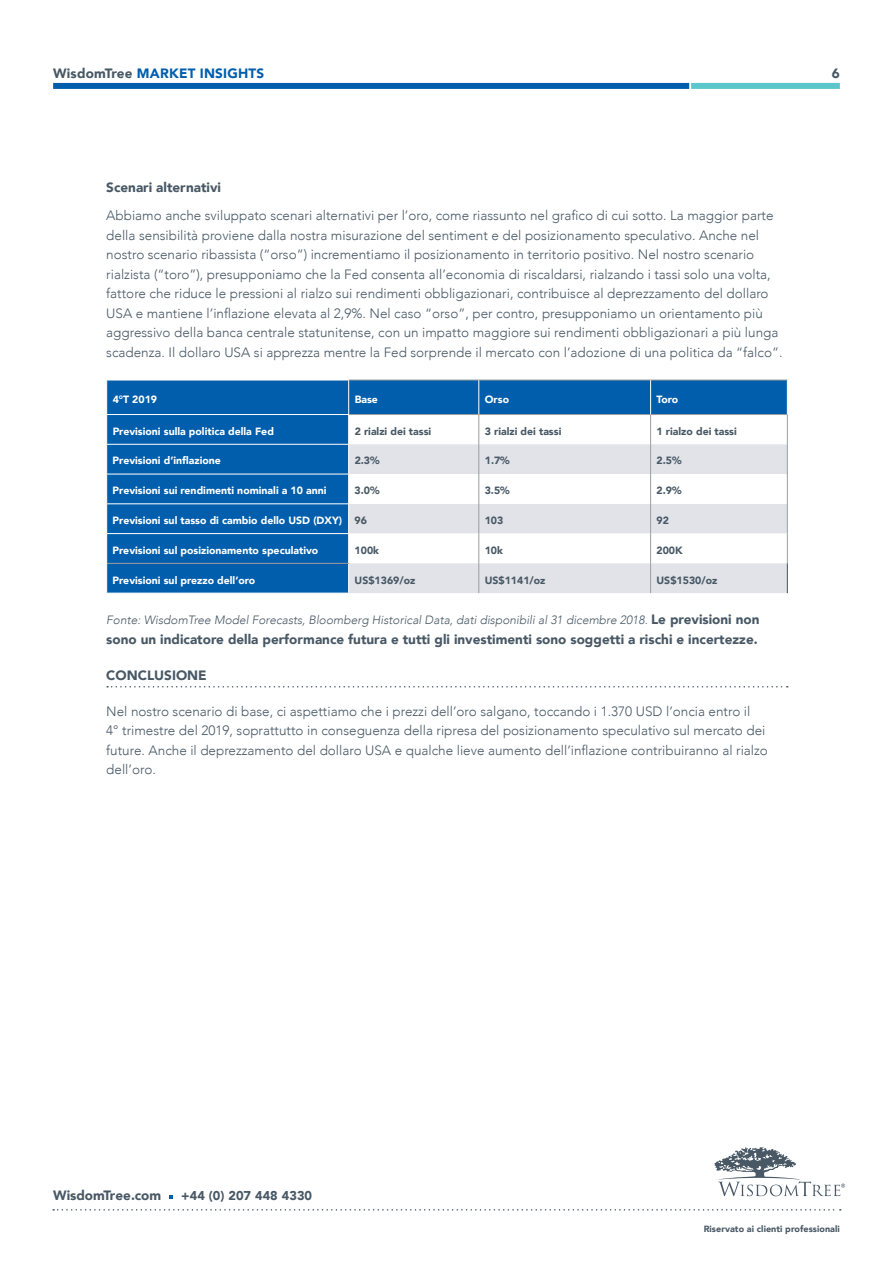
<style>
.page{position:relative;width:893px;height:1263px;background:#fff}
.page>*{position:absolute;margin:0;border:0;box-sizing:border-box;transform-origin:0 0}
.t1{font:300 13.5px/19.5px "Avenir";color:#485865}
.t2{font:900 13.5px "Avenir";color:#485865}
.t3{font:900 13.5px "Avenir";letter-spacing:.015em;color:#005eac}
.t4{font:900 12.75px "Avenir";letter-spacing:.005em;color:#485865}
.t5{font:italic 300 12px "Avenir";color:#485865}
.t6{font:900 10.5px "Avenir";color:#fff}
.t7{font:900 10.5px "Avenir";color:#485865}
.t8{font:900 9px "Avenir";letter-spacing:.005em;color:#485865}
.s1{color:#485865}
.s2{font-weight:900;font-style:normal;font-size:13.5px}
</style>
<div class="page">
<div style="left:53px;top:83px;width:636px;height:6px;background:#005eac"></div>
<div style="left:691px;top:83px;width:149px;height:6px;background:#5bc6cc"></div>
<svg style="left:53px;top:1209px;width:788px;height:1px"></svg>
<svg style="left:714px;top:1147px;width:131px;height:50px"></svg>
<svg style="left:170px;top:1195px;width:3px;height:4px"></svg>
<div style="left:107px;top:381px;width:680px;height:212px;background:#005eac"></div>
<hr style="left:349px;top:380px;width:130px;height:1px;background:#9b9d9e">
<hr style="left:479px;top:380px;width:172px;height:1px;background:#9b9d9e">
<hr style="left:651px;top:380px;width:136px;height:1px;background:#9b9d9e">
<hr style="left:106px;top:414px;width:243px;height:1px;background:#fff">
<hr style="left:106px;top:444px;width:243px;height:1px;background:#fff">
<hr style="left:106px;top:474px;width:243px;height:1px;background:#fff">
<hr style="left:106px;top:503px;width:243px;height:1px;background:#fff">
<hr style="left:106px;top:533px;width:243px;height:1px;background:#fff">
<hr style="left:479px;top:380px;width:1px;height:34px;background:#fff">
<hr style="left:650px;top:380px;width:1px;height:34px;background:#fff">
<hr style="left:107px;top:563px;width:242px;height:1px;background:#9b9d9e">
<hr style="left:348px;top:380px;width:1px;height:34px;background:#fff">
<svg style="left:106px;top:415px;width:1px;height:148px"></svg>
<svg style="left:348px;top:414px;width:440px;height:179px"></svg>
<svg style="left:107px;top:686px;width:681px;height:1px"></svg>
<p class="t3" style="left:53px;top:62px;width:213px"><span class="s1">WisdomTree</span> MARKET INSIGHTS</p>
<p class="t2" style="left:106px;top:176px;width:116px">Scenari alternativi</p>
<p class="t1" style="left:106px;top:206px;width:678px">Abbiamo anche sviluppato scenari alternativi per l’oro, come riassunto nel grafico di cui sotto. La maggior parte della sensibilità proviene dalla nostra misurazione del sentiment e del posizionamento speculativo. Anche nel nostro scenario ribassista (“orso”) incrementiamo il posizionamento in territorio positivo. Nel nostro scenario rialzista (“toro”), presupponiamo che la Fed consenta all’economia di riscaldarsi, rialzando i tassi solo una volta, fattore che riduce le pressioni al rialzo sui rendimenti obbligazionari, contribuisce al deprezzamento del dollaro USA e mantiene l’inflazione elevata al 2,9%. Nel caso “orso”, per contro, presupponiamo un orientamento più aggressivo della banca centrale statunitense, con un impatto maggiore sui rendimenti obbligazionari a più lunga scadenza. Il dollaro USA si apprezza mentre la Fed sorprende il mercato con l’adozione di una politica da “falco”.</p>
<p class="t6" style="left:113px;top:390px;width:46px">4°T 2019</p>
<p class="t6" style="left:355px;top:390px;width:25px">Base</p>
<p class="t6" style="left:485px;top:390px;width:26px">Orso</p>
<p class="t6" style="left:657px;top:390px;width:23px">Toro</p>
<p class="t6" style="left:113px;top:422px;width:163px">Previsioni sulla politica della Fed</p>
<p class="t7" style="left:355px;top:422px;width:78px">2 rialzi dei tassi</p>
<p class="t7" style="left:485px;top:422px;width:78px">3 rialzi dei tassi</p>
<p class="t7" style="left:657px;top:422px;width:82px">1 rialzo dei tassi</p>
<p class="t6" style="left:113px;top:452px;width:110px">Previsioni d’inflazione</p>
<p class="t7" style="left:355px;top:452px;width:27px">2.3%</p>
<p class="t7" style="left:485px;top:452px;width:27px">1.7%</p>
<p class="t7" style="left:657px;top:452px;width:27px">2.5%</p>
<p class="t6" style="left:113px;top:481px;width:215px">Previsioni sui rendimenti nominali a 10 anni</p>
<p class="t7" style="left:355px;top:481px;width:27px">3.0%</p>
<p class="t7" style="left:485px;top:481px;width:27px">3.5%</p>
<p class="t7" style="left:657px;top:481px;width:27px">2.9%</p>
<p class="t6" style="left:113px;top:511px;width:256px">Previsioni sul tasso di cambio dello USD (DXY) <span class="s1">96</span></p>
<p class="t7" style="left:485px;top:511px;width:20px">103</p>
<p class="t7" style="left:657px;top:511px;width:14px">92</p>
<p class="t6" style="left:113px;top:541px;width:207px">Previsioni sul posizionamento speculativo</p>
<p class="t7" style="left:355px;top:541px;width:26px">100k</p>
<p class="t7" style="left:485px;top:541px;width:20px">10k</p>
<p class="t7" style="left:656px;top:541px;width:28px">200K</p>
<p class="t6" style="left:113px;top:571px;width:144px">Previsioni sul prezzo dell’oro</p>
<p class="t7" style="left:355px;top:571px;width:62px">US$1369/oz</p>
<p class="t7" style="left:485px;top:571px;width:62px">US$1141/oz</p>
<p class="t7" style="left:656px;top:571px;width:62px">US$1530/oz</p>
<p class="t5" style="left:106px;top:613px;width:655px">Fonte: WisdomTree Model Forecasts, Bloomberg Historical Data, dati disponibili al 31 dicembre 2018. <span class="s2">Le previsioni non</span></p>
<p class="t2" style="left:106px;top:627px;width:653px">sono un indicatore della performance futura e tutti gli investimenti sono soggetti a rischi e incertezze.</p>
<p class="t2" style="left:106px;top:664px;width:102px">CONCLUSIONE</p>
<p class="t1" style="left:106px;top:701px;width:663px">Nel nostro scenario di base, ci aspettiamo che i prezzi dell’oro salgano, toccando i 1.370 USD l’oncia entro il<br>4° trimestre del 2019, soprattutto in conseguenza della ripresa del posizionamento speculativo sul mercato dei future. Anche il deprezzamento del dollaro USA e qualche lieve aumento dell’inflazione contribuiranno al rialzo dell’oro.</p>
<p class="t2" style="left:832px;top:62px;width:9px">6</p>
<p class="t2" style="left:53px;top:1184px;width:110px">WisdomTree.com</p>
<p class="t4" style="left:181px;top:1185px;width:132px">+44 (0) 207 448 4330</p>
<p class="t8" style="left:704px;top:1221px;width:138px">Riservato ai clienti professionali</p>
</div>
